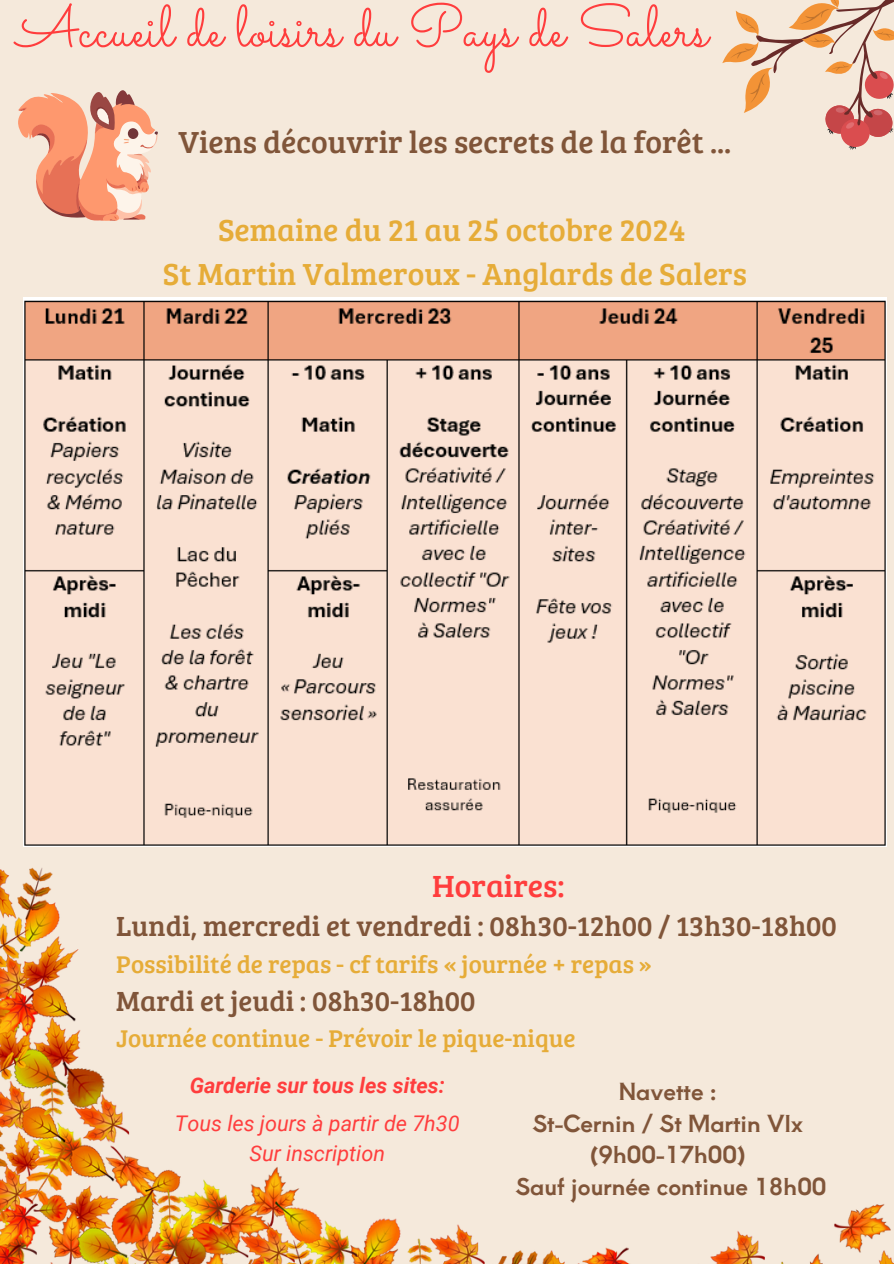
<style>
.page{position:relative;width:894px;height:1264px;background:#fff}
.page>*{position:absolute;margin:0;border:0;box-sizing:border-box;transform-origin:0 0}
.t1{font:58.5px "Sacramento";color:#ff3d3d}
.t2{font:31.65px "Bree Serif";color:#ff3d3d}
.t3{font:31.5px/43.8px "Bree Serif";color:#e6ac38;text-align:center}
.t4{font:31.5px "Bree Serif";color:#805539}
.t5{font:28.65px "Bree Serif";color:#805539}
.t6{font:25.05px "Bree Serif";color:#e6ac38}
.t7{font:22.5px "Aoboshi One";color:#805539}
.t8{font:italic 21.6px "Roboto";color:#ff3d3d}
.t9{font:italic 700 21.6px "Roboto";color:#ff3d3d}
</style>
<div class="page">
<div style="left:0;top:0;width:893px;height:1263px;background:#f5e9db"></div>
<img style="left:0;top:813px;width:893px;height:450px">
<svg style="left:722px;top:0;width:171px;height:150px"></svg>
<svg style="left:18px;top:90px;width:140px;height:131px"></svg>
<img style="left:23px;top:298px;width:863px;height:548px">
<h1 class="t1" style="left:16px;top:-9px;width:693px">Accueil de loisirs du Pays de Salers</h1>
<h2 class="t4" style="left:178px;top:119px;width:554px">Viens découvrir les secrets de la forêt ...</h2>
<h2 class="t3" style="left:163px;top:206px;width:585px">Semaine du 21 au 25 octobre 2024<br>St Martin Valmeroux - Anglards de Salers</h2>
<p class="t2" style="left:432px;top:863px;width:134px">Horaires:</p>
<p class="t5" style="left:116px;top:905px;width:722px">Lundi, mercredi et vendredi : 08h30-12h00 / 13h30-18h00</p>
<p class="t6" style="left:116px;top:945px;width:537px">Possibilité de repas - cf tarifs « journée + repas »</p>
<p class="t5" style="left:116px;top:979px;width:360px">Mardi et jeudi : 08h30-18h00</p>
<p class="t6" style="left:116px;top:1019px;width:460px">Journée continue - Prévoir le pique-nique</p>
<p class="t9" style="left:190px;top:1073px;width:256px">Garderie sur tous les sites:</p>
<h2 class="t8" style="left:175px;top:1110px;width:286px">Tous les jours à partir de 7h30</h2>
<h3 class="t8" style="left:249px;top:1140px;width:137px">Sur inscription</h3>
<p class="t7" style="left:618px;top:1073px;width:100px">Navette :</p>
<p class="t7" style="left:532px;top:1105px;width:272px">St-Cernin / St Martin Vlx</p>
<p class="t7" style="left:589px;top:1136px;width:158px">(9h00-17h00)</p>
<p class="t7" style="left:515px;top:1168px;width:313px">Sauf journée continue 18h00</p>
</div>
